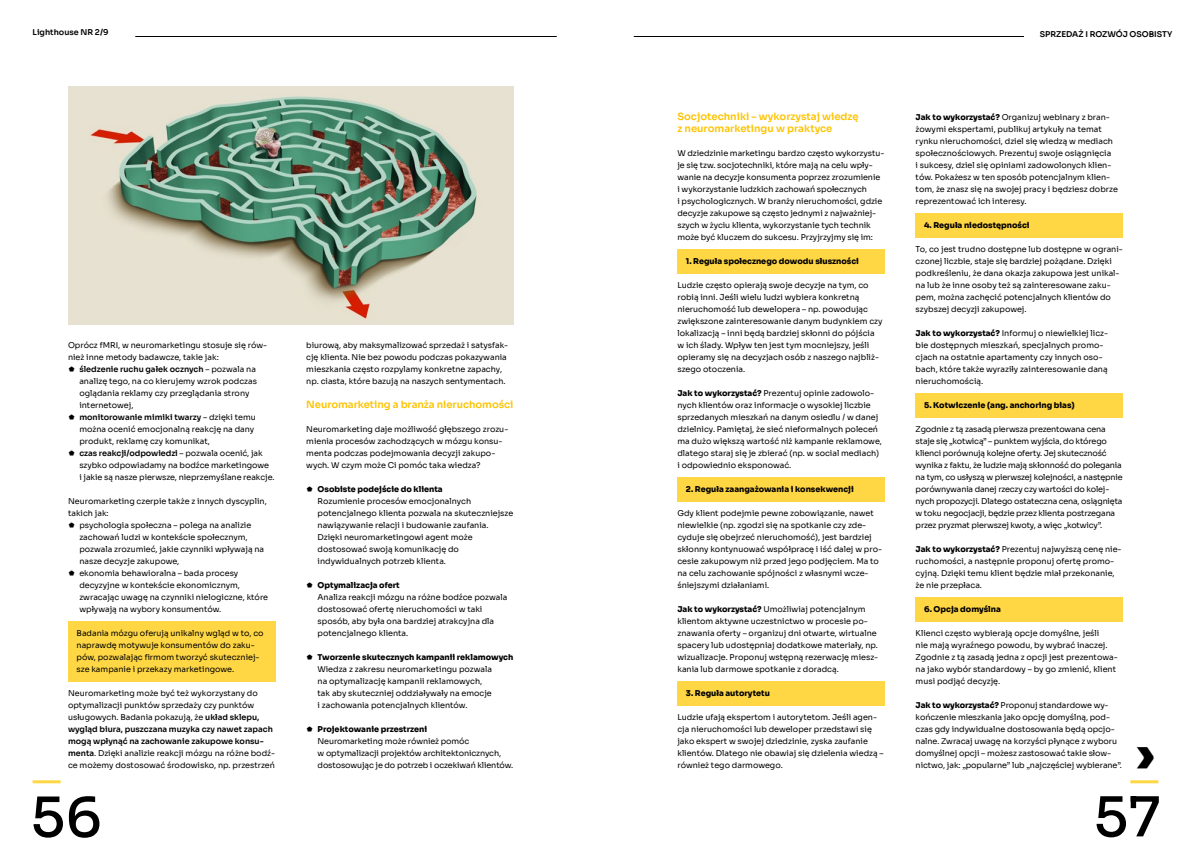
<style>
.page{position:relative;width:1191px;height:842px;background:#fff}
.page>*{position:absolute;margin:0;border:0;box-sizing:border-box;transform-origin:0 0}
.t1{font:500 55px "Sora";color:#000}
.t2{font:800 48px "Sora";color:#000}
.t3{font:600 10px/12px "Sora";color:#fdc300}
.t4{font:8px/12px "Sora";color:#000}
.t5{font:8px/12px "Sora";letter-spacing:-.02em;color:#000}
.t6{font:800 8px "Sora";color:#000}
.t7{font:600 8px "Sora";color:#000}
.s1{font-weight:600}
.s2{font-weight:800}
</style>
<div class="page">
<hr style="left:135px;top:36px;width:422px;height:1px;background:#000">
<hr style="left:634px;top:36px;width:439px;height:1px;background:#000">
<div style="left:1024px;top:29px;width:148px;height:11px;background:#fff"></div>
<div style="left:677px;top:249px;width:207px;height:24px;background:#ffd744"></div>
<div style="left:677px;top:477px;width:207px;height:24px;background:#ffd744"></div>
<div style="left:677px;top:681px;width:207px;height:24px;background:#ffd744"></div>
<div style="left:915px;top:213px;width:208px;height:24px;background:#ffd744"></div>
<div style="left:915px;top:393px;width:208px;height:24px;background:#ffd744"></div>
<div style="left:915px;top:597px;width:208px;height:24px;background:#ffd744"></div>
<div style="left:68px;top:621px;width:207px;height:60px;background:#ffd744"></div>
<hr style="left:1130px;top:780px;width:28px;height:3px;background:#ffd744">
<hr style="left:33px;top:780px;width:28px;height:3px;background:#ffd744">
<img style="left:68px;top:86px;width:445px;height:238px">
<p class="t7" style="left:33px;top:26px;width:77px">Lighthouse NR 2/9</p>
<p class="t7" style="left:1039px;top:28px;width:134px">SPRZEDAŻ I ROZWÓJ OSOBISTY</p>
<p class="t4" style="left:68px;top:338px;width:201px">Oprócz fMRI, w neuromarketingu stosuje się rów&shy;nież inne metody badawcze, takie jak:</p>
<p class="t4" style="left:79px;top:362px;width:197px"><span class="s1">śledzenie ruchu gałek ocznych</span> – pozwala na analizę tego, na co kierujemy wzrok podczas oglądania reklamy czy przeglądania strony internetowej,<br><span class="s1">monitorowanie mimiki twarzy</span> – dzięki temu można ocenić emocjonalną reakcję na dany produkt, reklamę czy komunikat,<br><span class="s1">czas reakcji/odpowiedzi</span> – pozwala ocenić, jak szybko odpowiadamy na bodźce marketingowe<br>i jakie są nasze pierwsze, nieprzemyślane reakcje.</p>
<p class="t4" style="left:68px;top:494px;width:200px">Neuromarketing czerpie także z innych dyscyplin,</p>
<p class="t4" style="left:68px;top:506px;width:42px">takich jak:</p>
<p class="t4" style="left:79px;top:518px;width:173px">psychologia społeczna – polega na analizie</p>
<p class="t4" style="left:79px;top:530px;width:170px">zachowań ludzi w kontekście społecznym,</p>
<p class="t4" style="left:79px;top:542px;width:186px">pozwala zrozumieć, jakie czynniki wpływają na</p>
<p class="t4" style="left:79px;top:554px;width:101px">nasze decyzje zakupowe,</p>
<p class="t4" style="left:79px;top:566px;width:160px">ekonomia behawioralna – bada procesy</p>
<p class="t4" style="left:79px;top:578px;width:162px">decyzyjne w kontekście ekonomicznym,</p>
<p class="t4" style="left:79px;top:590px;width:190px">zwracając uwagę na czynniki nielogiczne, które</p>
<p class="t4" style="left:79px;top:602px;width:143px">wpływają na wybory konsumentów.</p>
<p class="t4" style="left:77px;top:626px;width:189px">Badania mózgu oferują unikalny wgląd w to, co naprawdę motywuje konsumentów do zaku&shy;pów, pozwalając firmom tworzyć skuteczniej&shy;sze kampanie i przekazy marketingowe.</p>
<p class="t4" style="left:68px;top:686px;width:208px">Neuromarketing może być też wykorzystany do optymalizacji punktów sprzedaży czy punktów usługowych. Badania pokazują, że <span class="s1">układ sklepu, wygląd biura, puszczana muzyka czy nawet zapach mogą wpłynąć na zachowanie zakupowe konsu&shy;menta</span>. Dzięki analizie reakcji mózgu na różne bodź&shy;ce możemy dostosować środowisko, np. przestrzeń</p>
<p class="t3" style="left:677px;top:110px;width:183px">Socjotechniki – wykorzystaj wiedzę z neuromarketingu w praktyce</p>
<p class="t4" style="left:677px;top:146px;width:208px">W dziedzinie marketingu bardzo często wykorzystu&shy;je się tzw. socjotechniki, które mają na celu wpły&shy;wanie na decyzje konsumenta poprzez zrozumienie i wykorzystanie ludzkich zachowań społecznych<br>i psychologicznych. W branży nieruchomości, gdzie decyzje zakupowe są często jednymi z najważniej&shy;szych w życiu klienta, wykorzystanie tych technik może być kluczem do sukcesu. Przyjrzyjmy się im:</p>
<p class="t6" style="left:686px;top:255px;width:175px">1. Reguła społecznego dowodu słuszności</p>
<p class="t4" style="left:677px;top:278px;width:207px">Ludzie często opierają swoje decyzje na tym, co robią inni. Jeśli wielu ludzi wybiera konkretną nieruchomość lub dewelopera – np. powodując zwiększone zainteresowanie danym budynkiem czy lokalizacją – inni będą bardziej skłonni do pójścia w ich ślady. Wpływ ten jest tym mocniejszy, jeśli opieramy się na decyzjach osób z naszego najbliż&shy;szego otoczenia.</p>
<p class="t4" style="left:677px;top:386px;width:206px"><span class="s2">Jak to wykorzystać?</span> Prezentuj opinie zadowolo&shy;nych klientów oraz informacje o wysokiej liczbie sprzedanych mieszkań na danym osiedlu / w danej dzielnicy. Pamiętaj, że sieć nieformalnych poleceń ma dużo większą wartość niż kampanie reklamowe, dlatego staraj się je zbierać (np. w social mediach) i odpowiednio eksponować.</p>
<p class="t6" style="left:686px;top:483px;width:169px">2. Reguła zaangażowania i konsekwencji</p>
<p class="t4" style="left:677px;top:506px;width:206px">Gdy klient podejmie pewne zobowiązanie, nawet niewielkie (np. zgodzi się na spotkanie czy zde&shy;cyduje się obejrzeć nieruchomość), jest bardziej skłonny kontynuować współpracę i iść dalej w pro&shy;cesie zakupowym niż przed jego podjęciem. Ma to na celu zachowanie spójności z własnymi wcze&shy;śniejszymi działaniami.</p>
<p class="t4" style="left:677px;top:602px;width:202px"><span class="s2">Jak to wykorzystać?</span> Umożliwiaj potencjalnym klientom aktywne uczestnictwo w procesie po&shy;znawania oferty – organizuj dni otwarte, wirtualne spacery lub udostępniaj dodatkowe materiały, np. wizualizacje. Proponuj wstępną rezerwację miesz&shy;kania lub darmowe spotkanie z doradcą.</p>
<p class="t6" style="left:686px;top:687px;width:85px">3. Reguła autorytetu</p>
<p class="t4" style="left:677px;top:710px;width:208px">Ludzie ufają ekspertom i autorytetom. Jeśli agen&shy;cja nieruchomości lub deweloper przedstawi się jako ekspert w swojej dziedzinie, zyska zaufanie klientów. Dlatego nie obawiaj się dzielenia wiedzą – również tego darmowego.</p>
<p class="t4" style="left:915px;top:110px;width:204px"><span class="s2">Jak to wykorzystać?</span> Organizuj webinary z bran&shy;żowymi ekspertami, publikuj artykuły na temat rynku nieruchomości, dziel się wiedzą w mediach społecznościowych. Prezentuj swoje osiągnięcia<br>i sukcesy, dziel się opiniami zadowolonych klien&shy;tów. Pokażesz w ten sposób potencjalnym klien&shy;tom, że znasz się na swojej pracy i będziesz dobrze reprezentować ich interesy.</p>
<p class="t6" style="left:924px;top:219px;width:107px">4. Reguła niedostępności</p>
<p class="t4" style="left:915px;top:242px;width:209px">To, co jest trudno dostępne lub dostępne w ograni&shy;czonej liczbie, staje się bardziej pożądane. Dzięki podkreśleniu, że dana okazja zakupowa jest unikal&shy;na lub że inne osoby też są zainteresowane zaku&shy;pem, można zachęcić potencjalnych klientów do szybszej decyzji zakupowej.</p>
<p class="t4" style="left:915px;top:326px;width:194px"><span class="s2">Jak to wykorzystać?</span> Informuj o niewielkiej licz&shy;bie dostępnych mieszkań, specjalnych promo&shy;cjach na ostatnie apartamenty czy innych oso&shy;bach, które także wyraziły zainteresowanie daną nieruchomością.</p>
<p class="t6" style="left:924px;top:399px;width:152px">5. Kotwiczenie (ang. anchoring bias)</p>
<p class="t5" style="left:915px;top:422px;width:209px">Zgodnie z tą zasadą pierwsza prezentowana cena staje się „kotwicą” – punktem wyjścia, do którego klienci porównują kolejne oferty. Jej skuteczność wynika z faktu, że ludzie mają skłonność do polegania na tym, co usłyszą w pierwszej kolejności, a następnie porównywania danej rzeczy czy wartości do kolej&shy;nych propozycji. Dlatego ostateczna cena, osiągnięta w toku negocjacji, będzie przez klienta postrzegana przez pryzmat pierwszej kwoty, a więc „kotwicy”.</p>
<p class="t4" style="left:915px;top:542px;width:207px"><span class="s2">Jak to wykorzystać?</span> Prezentuj najwyższą cenę nie&shy;ruchomości, a następnie proponuj ofertę promo&shy;cyjną. Dzięki temu klient będzie miał przekonanie, że nie przepłaca.</p>
<p class="t6" style="left:924px;top:603px;width:78px">6. Opcja domyślna</p>
<p class="t4" style="left:915px;top:626px;width:204px">Klienci często wybierają opcje domyślne, jeśli<br>nie mają wyraźnego powodu, by wybrać inaczej.<br>Zgodnie z tą zasadą jedna z opcji jest prezentowa&shy;na jako wybór standardowy – by go zmienić, klient musi podjąć decyzję.</p>
<p class="t4" style="left:915px;top:698px;width:208px"><span class="s2">Jak to wykorzystać?</span> Proponuj standardowe wy&shy;kończenie mieszkania jako opcję domyślną, pod&shy;czas gdy indywidualne dostosowania będą opcjo&shy;nalne. Zwracaj uwagę na korzyści płynące z wyboru domyślnej opcji – możesz zastosować takie słow&shy;nictwo, jak: „popularne” lub „najczęściej wybierane”.</p>
<p class="t4" style="left:306px;top:338px;width:203px">biurową, aby maksymalizować sprzedaż i satysfak&shy;cję klienta. Nie bez powodu podczas pokazywania mieszkania często rozpylamy konkretne zapachy, np. ciasta, które bazują na naszych sentymentach.</p>
<p class="t3" style="left:306px;top:398px;width:209px">Neuromarketing a branża nieruchomości</p>
<p class="t4" style="left:306px;top:422px;width:204px">Neuromarketing daje możliwość głębszego zrozu&shy;mienia procesów zachodzących w mózgu konsu&shy;menta podczas podejmowania decyzji zakupo&shy;wych. W czym może Ci pomóc taka wiedza?</p>
<p class="t6" style="left:317px;top:483px;width:127px">Osobiste podejście do klienta</p>
<p class="t4" style="left:317px;top:494px;width:197px">Rozumienie procesów emocjonalnych potencjalnego klienta pozwala na skuteczniejsze nawiązywanie relacji i budowanie zaufania.<br>Dzięki neuromarketingowi agent może dostosować swoją komunikację do indywidualnych potrzeb klienta.</p>
<p class="t6" style="left:317px;top:579px;width:84px">Optymalizacja ofert</p>
<p class="t4" style="left:317px;top:590px;width:191px">Analiza reakcji mózgu na różne bodźce pozwala dostosować ofertę nieruchomości w taki sposób, aby była ona bardziej atrakcyjna dla potencjalnego klienta.</p>
<p class="t6" style="left:317px;top:651px;width:197px">Tworzenie skutecznych kampanii reklamowych</p>
<p class="t4" style="left:317px;top:662px;width:176px">Wiedza z zakresu neuromarketingu pozwala na optymalizację kampanii reklamowych, tak aby skuteczniej oddziaływały na emocje i zachowania potencjalnych klientów.</p>
<p class="t6" style="left:317px;top:723px;width:111px">Projektowanie przestrzeni</p>
<p class="t4" style="left:317px;top:734px;width:197px">Neuromarketing może również pomóc<br>w optymalizacji projektów architektonicznych, dostosowując je do potrzeb i oczekiwań klientów.</p>
<h2 class="t2" style="left:1136px;top:713px;width:20px">›</h2>
<h1 class="t1" style="left:31px;top:772px;width:73px">56</h1>
<h1 class="t1" style="left:1093px;top:771px;width:68px">57</h1>
</div>
